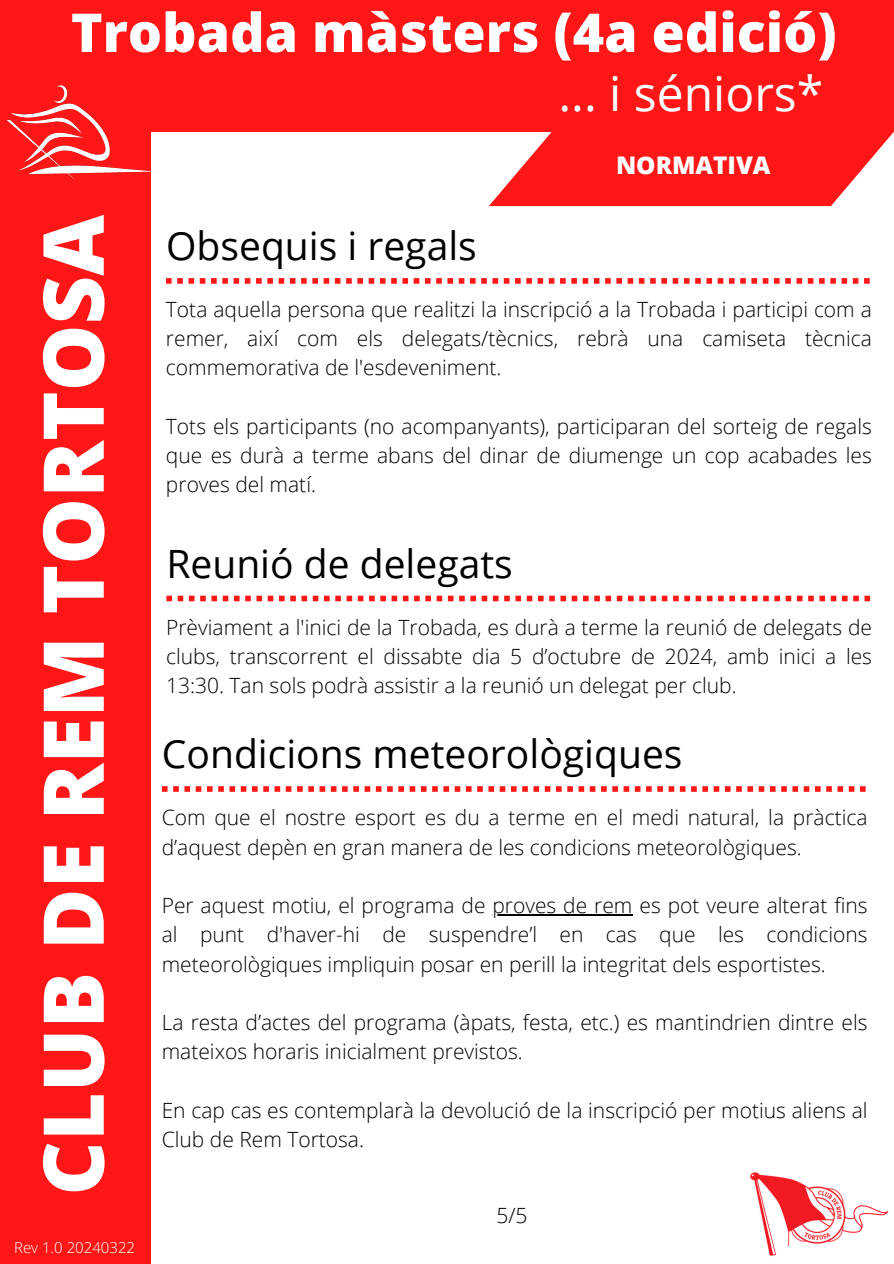
<style>
.page{position:relative;width:894px;height:1264px;background:#fff}
.page>*{position:absolute;margin:0;border:0;box-sizing:border-box;transform-origin:0 0}
.t1{font:800 84px "Open Sans";color:#fff}
.t2{font:800 53.7px "Open Sans";color:#fff}
.t3{font:48px "Open Sans";color:#fff}
.t4{font:39px "Open Sans";color:#000}
.t5{font:800 24.3px "Open Sans";color:#fff}
.t6{font:300 21px/29.2px "Open Sans";color:#000;text-align:justify}
.t7{font:300 15px "Open Sans";color:#fff}
</style>
<div class="page">
<div style="left:0;top:0;width:893px;height:131px;background:#ff1616"></div>
<div style="left:0;top:0;width:151px;height:1263px;background:#ff1616"></div>
<img style="left:750px;top:1172px;width:139px;height:84px">
<svg style="left:488px;top:131px;width:405px;height:75px"></svg>
<img style="left:6px;top:85px;width:160px;height:95px">
<svg style="left:166px;top:278px;width:703px;height:6px"></svg>
<svg style="left:166px;top:595px;width:703px;height:6px"></svg>
<hr style="left:492px;top:914px;width:140px;height:1px;background:#000">
<svg style="left:162px;top:786px;width:703px;height:5px"></svg>
<p class="t2" style="left:71px;top:-5px;width:766px">Trobada màsters (4a edició)</p>
<h5 class="t3" style="left:558px;top:60px;width:266px">... i séniors*</h5>
<h3 class="t1" style="left:14px;top:1195px;width:982px;rotate:-90deg">CLUB DE REM TORTOSA</h3>
<h6 class="t7" style="left:14px;top:1236px;width:122px">Rev 1.0 20240322</h6>
<p class="t5" style="left:616px;top:148px;width:156px">NORMATIVA</p>
<h4 class="t4" style="left:166px;top:218px;width:312px">Obsequis i regals</h4>
<h6 class="t6" style="left:166px;top:294px;width:707px">Tota aquella persona que realitzi la inscripció a la Trobada i participi com a remer, així com els delegats/tècnics, rebrà una camiseta tècnica commemorativa de l'esdeveniment.</h6>
<h6 class="t6" style="left:166px;top:411px;width:707px">Tots els participants (no acompanyants), participaran del sorteig de regals que es durà a terme abans del dinar de diumenge un cop acabades les proves del matí.</h6>
<h4 class="t4" style="left:166px;top:536px;width:348px">Reunió de delegats</h4>
<h6 class="t6" style="left:166px;top:612px;width:707px">Prèviament a l'inici de la Trobada, es durà a terme la reunió de delegats de clubs, transcorrent el dissabte dia 5 d’octubre de 2024, amb inici a les 13:30. Tan sols podrà assistir a la reunió un delegat per club.</h6>
<h6 class="t4" style="left:162px;top:726px;width:522px">Condicions meteorològiques</h6>
<h6 class="t6" style="left:162px;top:802px;width:707px">Com que el nostre esport es du a terme en el medi natural, la pràctica d’aquest depèn en gran manera de les condicions meteorològiques.</h6>
<h6 class="t6" style="left:162px;top:890px;width:707px">Per aquest motiu, el programa de proves de rem es pot veure alterat fins</h6>
<p class="t6" style="left:162px;top:919px;width:707px">al punt d'haver-hi de suspendre’l en cas que les condicions meteorològiques impliquin posar en perill la integritat dels esportistes.</p>
<p class="t6" style="left:162px;top:1007px;width:707px">La resta d’actes del programa (àpats, festa, etc.) es mantindrien dintre els</p>
<h6 class="t6" style="left:162px;top:1036px;width:362px">mateixos horaris inicialment previstos.</h6>
<h6 class="t6" style="left:162px;top:1095px;width:707px">En cap cas es contemplarà la devolució de la inscripció per motius aliens al<br>Club de Rem Tortosa.</h6>
<h4 class="t6" style="left:496px;top:1200px;width:33px">5/5</h4>
</div>
